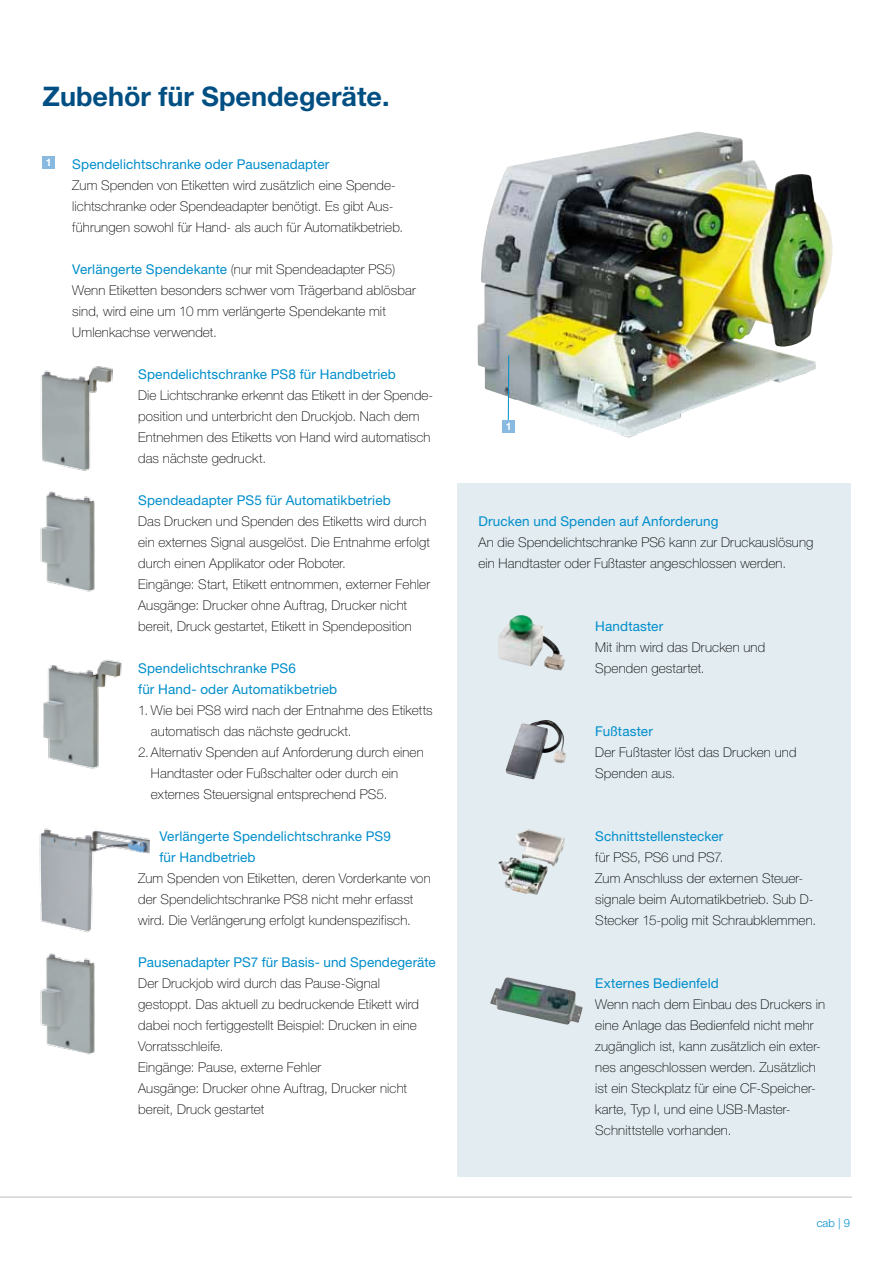
<style>
.page{position:relative;width:893px;height:1263px;background:#fff}
.page>*{position:absolute;margin:0;border:0;box-sizing:border-box;transform-origin:0 0}
.t1{font:700 27px "Helvetica Neue";color:#004f83}
.t2{font:100 13.5px/21px "Helvetica Neue";letter-spacing:.01em;color:#000}
.t3{font:13.5px/21px "Helvetica Neue";letter-spacing:.01em;color:#008ecb}
.t4{font:300 11.25px "Helvetica Neue";color:#008ecb}
.t5{font:700 10.5px "Helvetica Neue";color:#fff}
.s1{font-weight:400;color:#008ecb}
</style>
<div class="page">
<hr style="left:0;top:1197px;width:852px;height:1px;background:#bcbec0">
<img style="left:477px;top:132px;width:356px;height:306px">
<div style="left:457px;top:484px;width:393px;height:693px;background:#e2ecf1"></div>
<svg style="left:507px;top:354px;width:2px;height:66px"></svg>
<div style="left:502px;top:420px;width:13px;height:13px;background:#88bae1"></div>
<img style="left:498px;top:615px;width:67px;height:55px">
<img style="left:498px;top:829px;width:67px;height:66px">
<img style="left:490px;top:977px;width:93px;height:48px">
<img style="left:506px;top:720px;width:61px;height:59px">
<div style="left:43px;top:156px;width:12px;height:13px;background:#88bae1"></div>
<img style="left:41px;top:366px;width:71px;height:105px">
<img style="left:40px;top:491px;width:55px;height:101px">
<img style="left:43px;top:659px;width:79px;height:110px">
<img style="left:40px;top:953px;width:55px;height:102px">
<img style="left:39px;top:828px;width:111px;height:104px">
<h1 class="t1" style="left:43px;top:79px;width:349px">Zubehör für Spendegeräte.</h1>
<p class="t5" style="left:46px;top:156px;width:7px">1</p>
<p class="t3" style="left:72px;top:153px;width:259px">Spendelichtschranke oder Pausenadapter</p>
<p class="t2" style="left:72px;top:174px;width:332px">Zum Spenden von Etiketten wird zusätzlich eine Spende&shy;lichtschranke oder Spendeadapter benötigt. Es gibt Aus&shy;führungen sowohl für Hand- als auch für Automatikbetrieb.</p>
<p class="t2" style="left:72px;top:258px;width:345px"><span class="s1">Verlängerte Spendekante</span> (nur mit Spendeadapter PS5)<br>Wenn Etiketten besonders schwer vom Trägerband ablösbar sind, wird eine um 10 mm verlängerte Spendekante mit Umlenkachse verwendet.</p>
<p class="t3" style="left:138px;top:363px;width:259px">Spendelichtschranke PS8 für Handbetrieb</p>
<p class="t2" style="left:138px;top:384px;width:297px">Die Lichtschranke erkennt das Etikett in der Spende&shy;position und unterbricht den Druckjob. Nach dem Entnehmen des Etiketts von Hand wird automatisch das nächste gedruckt.</p>
<p class="t3" style="left:138px;top:489px;width:254px">Spendeadapter PS5 für Automatikbetrieb</p>
<p class="t2" style="left:138px;top:510px;width:293px">Das Drucken und Spenden des Etiketts wird durch ein externes Signal ausgelöst. Die Entnahme erfolgt durch einen Applikator oder Roboter.<br>Eingänge: Start, Etikett entnommen, externer Fehler Ausgänge: Drucker ohne Auftrag, Drucker nicht bereit, Druck gestartet, Etikett in Spendeposition</p>
<p class="t3" style="left:138px;top:657px;width:200px">Spendelichtschranke PS6<br>für Hand- oder Automatikbetrieb</p>
<p class="t2" style="left:138px;top:699px;width:296px">1. Wie bei PS8 wird nach der Entnahme des Etiketts</p>
<p class="t2" style="left:151px;top:720px;width:202px">automatisch das nächste gedruckt.</p>
<p class="t2" style="left:138px;top:741px;width:287px">2.Alternativ Spenden auf Anforderung durch einen</p>
<p class="t2" style="left:151px;top:762px;width:249px">Handtaster oder Fußschalter oder durch ein</p>
<p class="t2" style="left:151px;top:783px;width:238px">externes Steuersignal entsprechend PS5.</p>
<p class="t3" style="left:159px;top:825px;width:233px">Verlängerte Spendelichtschranke PS9 für Handbetrieb</p>
<p class="t2" style="left:138px;top:867px;width:294px">Zum Spenden von Etiketten, deren Vorderkante von der Spendelichtschranke PS8 nicht mehr erfasst wird. Die Verlängerung erfolgt kundenspezifisch.</p>
<p class="t3" style="left:138px;top:951px;width:299px">Pausenadapter PS7 für Basis- und Spendegeräte</p>
<p class="t2" style="left:138px;top:972px;width:282px">Der Druckjob wird durch das Pause-Signal gestoppt. Das aktuell zu bedruckende Etikett wird dabei noch fertiggestellt Beispiel: Drucken in eine Vorratsschleife.<br>Eingänge: Pause, externe Fehler<br>Ausgänge: Drucker ohne Auftrag, Drucker nicht bereit, Druck gestartet</p>
<p class="t5" style="left:506px;top:420px;width:7px">1</p>
<p class="t3" style="left:478px;top:510px;width:242px">Drucken und Spenden auf Anforderung</p>
<p class="t2" style="left:478px;top:531px;width:337px">An die Spendelichtschranke PS6 kann zur Druckauslösung ein Handtaster oder Fußtaster angeschlossen werden.</p>
<p class="t3" style="left:595px;top:615px;width:69px">Handtaster</p>
<p class="t2" style="left:595px;top:636px;width:171px">Mit ihm wird das Drucken und<br>Spenden gestartet.</p>
<p class="t3" style="left:595px;top:720px;width:59px">Fußtaster</p>
<p class="t2" style="left:595px;top:741px;width:203px">Der Fußtaster löst das Drucken und<br>Spenden aus.</p>
<p class="t3" style="left:595px;top:825px;width:130px">Schnittstellenstecker</p>
<p class="t2" style="left:595px;top:846px;width:222px">für PS5, PS6 und PS7.<br>Zum Anschluss der externen Steuer&shy;signale beim Automatikbetrieb. Sub D-Stecker 15-polig mit Schraubklemmen.</p>
<p class="t3" style="left:595px;top:972px;width:125px">Externes Bedienfeld</p>
<p class="t2" style="left:595px;top:993px;width:231px">Wenn nach dem Einbau des Druckers in eine Anlage das Bedienfeld nicht mehr zugänglich ist, kann zusätzlich ein exter&shy;nes angeschlossen werden. Zusätzlich ist ein Steckplatz für eine CF-Speicher&shy;karte, Typ I, und eine USB-Master-Schnittstelle vorhanden.</p>
<p class="t4" style="left:817px;top:1216px;width:35px">cab | 9</p>
</div>
